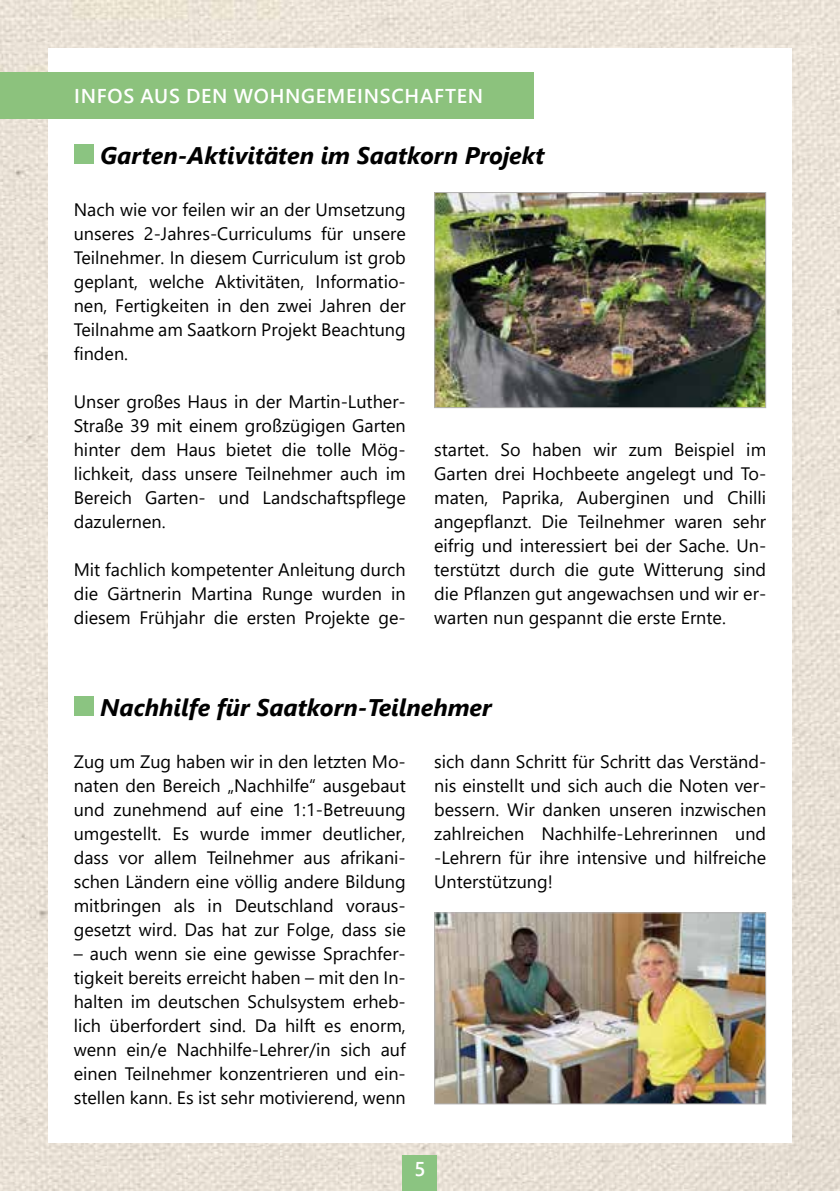
<style>
.page{position:relative;width:840px;height:1191px;background:#fff}
.page>*{position:absolute;margin:0;border:0;box-sizing:border-box;transform-origin:0 0}
.t1{font:italic 700 24px "Segoe UI";color:#000}
.t2{font:600 20px "Segoe UI";letter-spacing:.035em;color:#fff}
.t3{font:18px/24px "Segoe UI";color:#000;text-align:justify}
</style>
<div class="page">
<img style="left:0;top:0;width:839px;height:1191px">
<div style="left:48px;top:48px;width:743px;height:1094px;background:#fff"></div>
<div style="left:403px;top:1155px;width:34px;height:36px;background:#8bc481"></div>
<div style="left:0;top:72px;width:533px;height:46px;background:#8cc27d"></div>
<div style="left:74px;top:144px;width:20px;height:20px;background:#8bc481"></div>
<div style="left:74px;top:696px;width:20px;height:20px;background:#8bc481"></div>
<img style="left:436px;top:194px;width:327px;height:212px">
<div style="left:434px;top:192px;width:331px;height:216px;border:1px solid #b3b2b2"></div>
<img style="left:436px;top:914px;width:327px;height:188px">
<div style="left:434px;top:912px;width:331px;height:192px;border:1px solid #b3b2b2"></div>
<p class="t2" style="left:74px;top:77px;width:410px">INFOS AUS DEN WOHNGEMEINSCHAFTEN</p>
<h1 class="t1" style="left:100px;top:133px;width:445px">Garten-Aktivitäten im Saatkorn Projekt</h1>
<p class="t3" style="left:74px;top:196px;width:333px">Nach wie vor feilen wir an der Umsetzung unseres 2-Jahres-Curriculums für unsere Teilnehmer. In diesem Curriculum ist grob geplant, welche Aktivitäten, Informatio&shy;nen, Fertigkeiten in den zwei Jahren der Teilnahme am Saatkorn Projekt Beachtung finden.</p>
<p class="t3" style="left:74px;top:388px;width:333px">Unser großes Haus in der Martin-Luther-Straße 39 mit einem großzügigen Garten hinter dem Haus bietet die tolle Mög&shy;lichkeit, dass unsere Teilnehmer auch im Bereich Garten- und Landschaftspflege dazulernen.</p>
<p class="t3" style="left:74px;top:556px;width:333px">Mit fachlich kompetenter Anleitung durch die Gärtnerin Martina Runge wurden in diesem Frühjahr die ersten Projekte ge-</p>
<p class="t3" style="left:434px;top:436px;width:333px">startet. So haben wir zum Beispiel im Garten drei Hochbeete angelegt und To&shy;maten, Paprika, Auberginen und Chilli angepflanzt. Die Teilnehmer waren sehr eifrig und interessiert bei der Sache. Un&shy;terstützt durch die gute Witterung sind die Pflanzen gut angewachsen und wir er&shy;warten nun gespannt die erste Ernte.</p>
<h1 class="t1" style="left:100px;top:685px;width:393px">Nachhilfe für Saatkorn-Teilnehmer</h1>
<p class="t3" style="left:74px;top:748px;width:333px">Zug um Zug haben wir in den letzten Mo&shy;naten den Bereich „Nachhilfe“ ausgebaut und zunehmend auf eine 1:1-Betreuung umgestellt. Es wurde immer deutlicher, dass vor allem Teilnehmer aus afrikani&shy;schen Ländern eine völlig andere Bildung mitbringen als in Deutschland voraus&shy;gesetzt wird. Das hat zur Folge, dass sie</p>
<p class="t3" style="left:74px;top:940px;width:333px">– auch wenn sie eine gewisse Sprachfer&shy;tigkeit bereits erreicht haben – mit den In&shy;halten im deutschen Schulsystem erheb&shy;lich überfordert sind. Da hilft es enorm, wenn ein/e Nachhilfe-Lehrer/in sich auf einen Teilnehmer konzentrieren und ein&shy;stellen kann. Es ist sehr motivierend, wenn</p>
<p class="t3" style="left:434px;top:748px;width:333px">sich dann Schritt für Schritt das Verständ&shy;nis einstellt und sich auch die Noten ver&shy;bessern. Wir danken unseren inzwischen zahlreichen Nachhilfe-Lehrerinnen und -Lehrern für ihre intensive und hilfreiche Unterstützung!</p>
<p class="t2" style="left:414px;top:1149px;width:13px">5</p>
</div>
